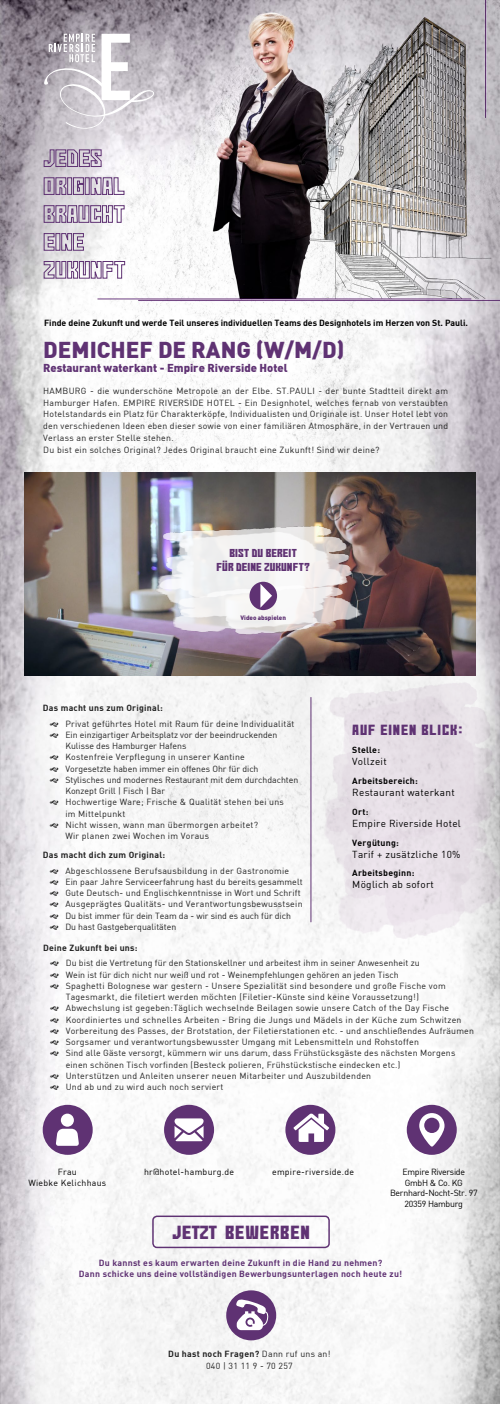
<style>
.page{position:relative;width:500px;height:1404px;background:#fff}
.page>*{position:absolute;margin:0;border:0;box-sizing:border-box;transform-origin:0 0}
.t1{font:900 22.5px "DIN";color:#5f3273}
.zwiü{font:18.56px "No Continue";letter-spacing:.045em;color:#5f3273}
.hamster{font:14.38px "No Continue";letter-spacing:.06em;color:#5f3273}
.t2{font:900 11.25px "DIN";color:#5f3273}
.t3{font:11.25px "No Continue";color:#5f3273}
.fliess{font:10px "DIN";letter-spacing:.03em;color:#000}
.aufz{font:8.75px/11.9px "DIN";letter-spacing:.03em;color:#222;text-align:justify}
.aufz-2{font:8.75px "DIN";color:#222}
.aufz-3{font:8.75px "DIN";letter-spacing:.01em;color:#222}
.fliess-2{font:700 8.75px "DIN";letter-spacing:.03em;color:#5f3273}
.zwiü-2{font:700 8.75px "DIN";color:#000}
.fliess-3{font:8.75px "DIN";letter-spacing:.03em;color:#000}
.zwiü-3{font:700 8.75px "DIN";letter-spacing:.03em;color:#222}
.fliess-4{font:8.75px "DIN";letter-spacing:-.03em;color:#000}
.zwiü-4{font:700 8.75px "DIN";letter-spacing:.03em;color:#000}
.fliess-5{font:700 8.75px "DIN";letter-spacing:.03em;color:#222}
.fliess-6{font:8.75px "DIN";letter-spacing:.03em;color:#222}
.t4{font:900 6.25px "DIN";color:#5f3273}
.s1{font-weight:400}
</style>
<div class="page">
<img style="left:0;top:0;width:500px;height:1403px">
<div style="left:226px;top:1290px;width:50px;height:50px;background:#5f3273;border-radius:50%"></div>
<svg style="left:236px;top:1299px;width:32px;height:31px"></svg>
<div style="left:43px;top:1104px;width:50px;height:50px;background:#5f3273;border-radius:50%"></div>
<svg style="left:56px;top:1128px;width:23px;height:17px"></svg>
<div style="left:61px;top:1113px;width:13px;height:13px;background:#fff;border-radius:50%"></div>
<div style="left:152px;top:1215px;width:178px;height:33px;border:1px solid #5f3273;border-radius:4px"></div>
<img style="left:306px;top:682px;width:194px;height:274px">
<svg style="left:44px;top:34px;width:110px;height:95px"></svg>
<div style="left:407px;top:1104px;width:50px;height:50px;background:#5f3273;border-radius:50%"></div>
<svg style="left:419px;top:1113px;width:26px;height:33px"></svg>
<div style="left:285px;top:1104px;width:50px;height:50px;background:#5f3273;border-radius:50%"></div>
<svg style="left:294px;top:1113px;width:35px;height:28px"></svg>
<div style="left:164px;top:1104px;width:50px;height:50px;background:#5f3273;border-radius:50%"></div>
<svg style="left:175px;top:1118px;width:29px;height:23px"></svg>
<svg style="left:43px;top:149px;width:59px;height:19px"></svg>
<svg style="left:43px;top:177px;width:24px;height:18px"></svg>
<div style="left:67px;top:177px;width:5px;height:18px;border:1px solid #5f3273"></div>
<svg style="left:73px;top:177px;width:11px;height:18px"></svg>
<div style="left:85px;top:177px;width:5px;height:18px;border:1px solid #5f3273"></div>
<svg style="left:90px;top:177px;width:35px;height:18px"></svg>
<svg style="left:43px;top:205px;width:82px;height:18px"></svg>
<svg style="left:43px;top:233px;width:12px;height:18px"></svg>
<svg style="left:61px;top:233px;width:23px;height:18px"></svg>
<svg style="left:43px;top:261px;width:82px;height:18px"></svg>
<img style="left:24px;top:472px;width:452px;height:203px">
<img style="left:136px;top:527px;width:228px;height:114px">
<div style="left:249px;top:582px;width:28px;height:28px;background:#5f3273;border-radius:50%"></div>
<svg style="left:260px;top:584px;width:12px;height:23px"></svg>
<svg style="left:50px;top:722px;width:8px;height:4px"></svg>
<svg style="left:50px;top:733px;width:8px;height:5px"></svg>
<svg style="left:50px;top:755px;width:8px;height:5px"></svg>
<svg style="left:50px;top:767px;width:8px;height:4px"></svg>
<svg style="left:50px;top:778px;width:8px;height:5px"></svg>
<svg style="left:50px;top:800px;width:8px;height:5px"></svg>
<svg style="left:50px;top:823px;width:8px;height:5px"></svg>
<svg style="left:50px;top:869px;width:8px;height:4px"></svg>
<svg style="left:50px;top:880px;width:8px;height:5px"></svg>
<svg style="left:50px;top:891px;width:8px;height:5px"></svg>
<svg style="left:50px;top:902px;width:8px;height:5px"></svg>
<svg style="left:50px;top:914px;width:8px;height:4px"></svg>
<svg style="left:50px;top:925px;width:8px;height:5px"></svg>
<svg style="left:51px;top:961px;width:8px;height:5px"></svg>
<svg style="left:51px;top:973px;width:8px;height:4px"></svg>
<svg style="left:51px;top:984px;width:8px;height:5px"></svg>
<svg style="left:51px;top:1006px;width:8px;height:5px"></svg>
<svg style="left:51px;top:1018px;width:8px;height:4px"></svg>
<svg style="left:51px;top:1029px;width:8px;height:5px"></svg>
<svg style="left:51px;top:1040px;width:8px;height:5px"></svg>
<svg style="left:51px;top:1051px;width:8px;height:5px"></svg>
<svg style="left:51px;top:1074px;width:8px;height:5px"></svg>
<svg style="left:51px;top:1085px;width:8px;height:5px"></svg>
<p class="zwiü-2" style="left:44px;top:317px;width:425px">Finde deine Zukunft und werde Teil unseres individuellen Teams des Designhotels im Herzen von St. Pauli.</p>
<p class="t1" style="left:43px;top:335px;width:303px">DEMICHEF DE RANG (W/M/D)</p>
<p class="t2" style="left:43px;top:360px;width:246px">Restaurant waterkant - Empire Riverside Hotel</p>
<p class="aufz" style="left:43px;top:384px;width:406px">HAMBURG - die wunderschöne Metropole an der Elbe. ST.PAULI - der bunte Stadtteil direkt am Hamburger Hafen. EMPIRE RIVERSIDE HOTEL - Ein Designhotel, welches fernab von verstaubten Hotelstandards ein Platz für Charakterköpfe, Individualisten und Originale ist. Unser Hotel lebt von den verschiedenen Ideen eben dieser sowie von einer familiären Atmosphäre, in der Vertrauen und Verlass an erster Stelle stehen.</p>
<p class="aufz" style="left:43px;top:444px;width:338px">Du bist ein solches Original? Jedes Original braucht eine Zukunft! Sind wir deine?</p>
<p class="t3" style="left:230px;top:546px;width:69px">BIST DU BEREIT</p>
<p class="t3" style="left:217px;top:559px;width:95px">FÜR DEINE ZUKUNFT?</p>
<p class="t4" style="left:240px;top:613px;width:47px">Video abspielen</p>
<p class="zwiü-3" style="left:43px;top:702px;width:122px">Das macht uns zum Original:</p>
<p class="aufz" style="left:65px;top:717px;width:231px">Privat geführtes Hotel mit Raum für deine Individualität</p>
<p class="aufz-2" style="left:65px;top:729px;width:214px">Ein einzigartiger Arbeitsplatz vor der beeindruckenden</p>
<p class="aufz-2" style="left:65px;top:740px;width:123px">Kulisse des Hamburger Hafens</p>
<p class="aufz" style="left:65px;top:751px;width:181px">Kostenfreie Verpflegung in unserer Kantine</p>
<p class="aufz-2" style="left:65px;top:763px;width:195px">Vorgesetzte haben immer ein offenes Ohr für dich</p>
<p class="aufz-2" style="left:65px;top:774px;width:235px">Stylisches und modernes Restaurant mit dem durchdachten</p>
<p class="aufz-2" style="left:65px;top:785px;width:101px">Konzept Grill | Fisch | Bar</p>
<p class="aufz" style="left:65px;top:796px;width:220px">Hochwertige Ware; Frische &amp; Qualität stehen bei uns</p>
<p class="aufz" style="left:65px;top:807px;width:62px">im Mittelpunkt</p>
<p class="aufz" style="left:65px;top:818px;width:194px">Nicht wissen, wann man übermorgen arbeitet?</p>
<p class="aufz" style="left:65px;top:830px;width:145px">Wir planen zwei Wochen im Voraus</p>
<p class="zwiü-3" style="left:43px;top:849px;width:124px">Das macht dich zum Original:</p>
<p class="aufz" style="left:65px;top:864px;width:225px">Abgeschlossene Berufsausbildung in der Gastronomie</p>
<p class="aufz-3" style="left:65px;top:876px;width:239px">Ein paar Jahre Serviceerfahrung hast du bereits gesammelt</p>
<p class="aufz" style="left:65px;top:887px;width:237px">Gute Deutsch- und Englischkenntnisse in Wort und Schrift</p>
<p class="aufz" style="left:65px;top:898px;width:239px">Ausgeprägtes Qualitäts- und Verantwortungsbewusstsein</p>
<p class="aufz-2" style="left:65px;top:910px;width:227px">Du bist immer für dein Team da - wir sind es auch für dich</p>
<p class="aufz-2" style="left:65px;top:921px;width:113px">Du hast Gastgeberqualitäten</p>
<p class="hamster" style="left:352px;top:720px;width:112px">AUF EINEN BLICK:</p>
<p class="zwiü-2" style="left:352px;top:744px;width:29px">Stelle:</p>
<p class="fliess" style="left:352px;top:755px;width:36px">Vollzeit</p>
<p class="zwiü-4" style="left:352px;top:775px;width:67px">Arbeitsbereich:</p>
<p class="fliess" style="left:352px;top:786px;width:104px">Restaurant waterkant</p>
<p class="zwiü-2" style="left:352px;top:806px;width:18px">Ort:</p>
<p class="fliess" style="left:352px;top:817px;width:110px">Empire Riverside Hotel</p>
<p class="zwiü-4" style="left:352px;top:836px;width:48px">Vergütung:</p>
<p class="fliess" style="left:352px;top:847px;width:110px">Tarif + zusätzliche 10%</p>
<p class="zwiü-4" style="left:352px;top:867px;width:64px">Arbeitsbeginn:</p>
<p class="fliess" style="left:352px;top:878px;width:83px">Möglich ab sofort</p>
<p class="zwiü-3" style="left:43px;top:942px;width:96px">Deine Zukunft bei uns:</p>
<p class="aufz-3" style="left:66px;top:957px;width:356px">Du bist die Vertretung für den Stationskellner und arbeitest ihm in seiner Anwesenheit zu</p>
<p class="aufz-3" style="left:66px;top:969px;width:335px">Wein ist für dich nicht nur weiß und rot - Weinempfehlungen gehören an jeden Tisch</p>
<p class="aufz" style="left:66px;top:979px;width:382px">Spaghetti Bolognese war gestern - Unsere Spezialität sind besondere und große Fische vom</p>
<p class="aufz" style="left:66px;top:991px;width:355px">Tagesmarkt, die filetiert werden möchten (Filetier-Künste sind keine Voraussetzung!)</p>
<p class="aufz" style="left:66px;top:1002px;width:385px">Abwechslung ist gegeben:Täglich wechselnde Beilagen sowie unsere Catch of the Day Fische</p>
<p class="aufz" style="left:66px;top:1013px;width:397px">Koordiniertes und schnelles Arbeiten - Bring die Jungs und Mädels in der Küche zum Schwitzen</p>
<p class="aufz" style="left:66px;top:1024px;width:410px">Vorbereitung des Passes, der Brotstation, der Filetierstationen etc. - und anschließendes Aufräumen</p>
<p class="aufz" style="left:66px;top:1036px;width:355px">Sorgsamer und verantwortungsbewusster Umgang mit Lebensmitteln und Rohstoffen</p>
<p class="aufz" style="left:66px;top:1047px;width:391px">Sind alle Gäste versorgt, kümmern wir uns darum, dass Frühstücksgäste des nächsten Morgens</p>
<p class="aufz" style="left:66px;top:1058px;width:336px">einen schönen Tisch vorfinden (Besteck polieren, Frühstückstische eindecken etc.)</p>
<p class="aufz" style="left:66px;top:1069px;width:307px">Unterstützen und Anleiten unserer neuen Mitarbeiter und Auszubildenden</p>
<p class="aufz" style="left:66px;top:1081px;width:159px">Und ab und zu wird auch noch serviert</p>
<p class="fliess-3" style="left:58px;top:1166px;width:21px">Frau</p>
<p class="fliess-3" style="left:28px;top:1177px;width:79px">Wiebke Kelichhaus</p>
<p class="fliess-3" style="left:144px;top:1166px;width:92px">hr@hotel-hamburg.de</p>
<p class="fliess-3" style="left:272px;top:1166px;width:83px">empire-riverside.de</p>
<p class="fliess-4" style="left:402px;top:1166px;width:64px">Empire Riverside</p>
<p class="fliess-3" style="left:405px;top:1177px;width:60px">GmbH &amp; Co. KG</p>
<p class="fliess-4" style="left:390px;top:1187px;width:89px">Bernhard-Nocht-Str. 97</p>
<p class="fliess-4" style="left:405px;top:1198px;width:60px">20359 Hamburg</p>
<p class="zwiü" style="left:172px;top:1221px;width:140px">JETZT BEWERBEN</p>
<p class="fliess-2" style="left:99px;top:1256px;width:285px">Du kannst es kaum erwarten deine Zukunft in die Hand zu nehmen?</p>
<p class="fliess-2" style="left:79px;top:1268px;width:325px">Dann schicke uns deine vollständigen Bewerbungsunterlagen noch heute zu!</p>
<p class="fliess-5" style="left:168px;top:1348px;width:164px">Du hast noch Fragen? <span class="s1">Dann ruf uns an!</span></p>
<p class="fliess-6" style="left:206px;top:1360px;width:88px">040 | 31 11 9 - 70 257</p>
</div>
